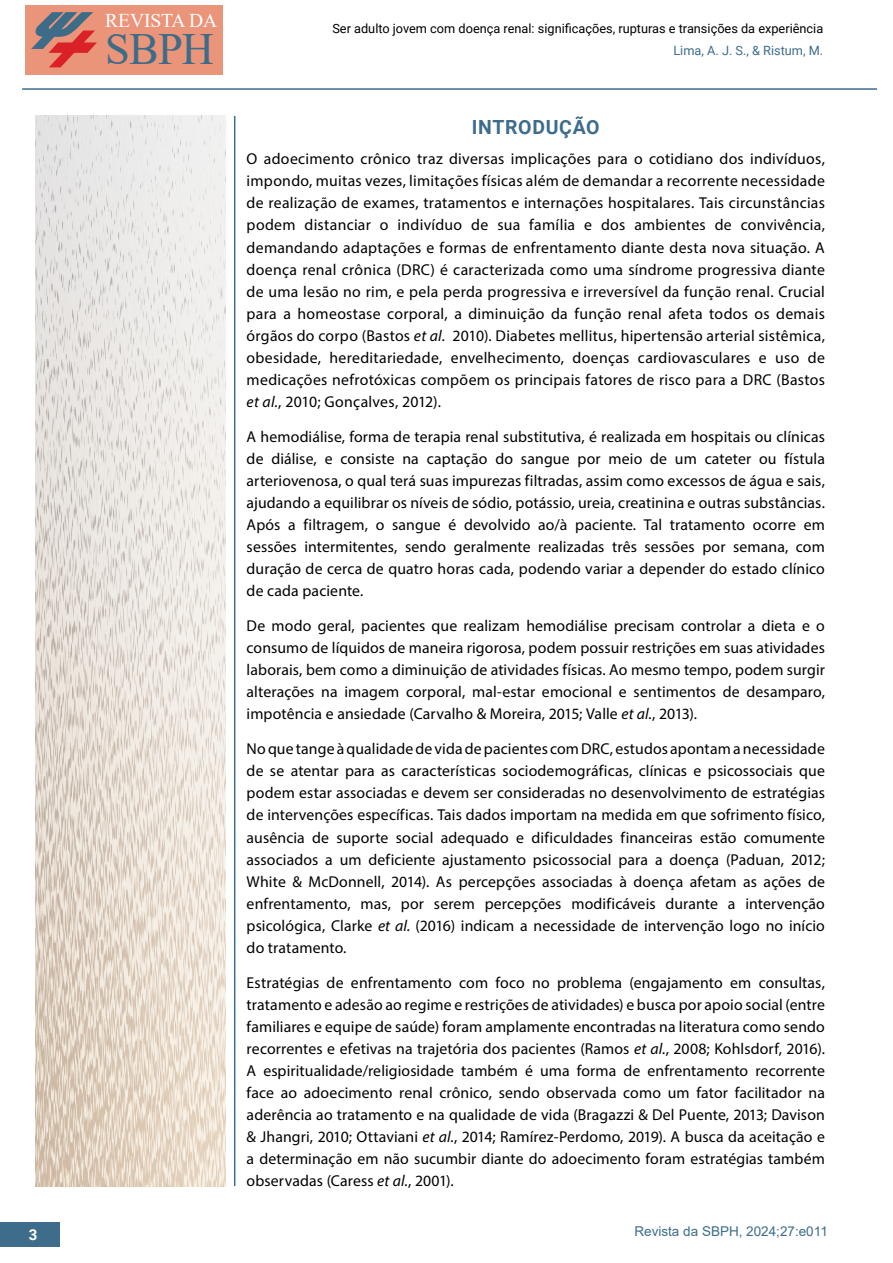
<style>
.page{position:relative;width:893px;height:1263px;background:#fff}
.page>*{position:absolute;margin:0;border:0;box-sizing:border-box;transform-origin:0 0}
.t1{font:44.55px "Times New Roman";color:#3d6c89}
.t2{font:700 19.5px "Roboto";letter-spacing:.035em;color:#3d6d8a}
.t3{font:19.5px "Times New Roman";letter-spacing:-.005em;color:#fff}
.t4{font:15.75px/22px "Myriad Pro";letter-spacing:.01em;color:#000;text-align:justify}
.t5{font:700 15px "Roboto";color:#fff}
.t6{font:13.5px "Arial";color:#3d6d8a}
.t7{font:12.75px "Roboto";color:#000}
.t8{font:12.75px "Roboto";color:#3d6d8a}
.s1{font-style:italic}
</style>
<div class="page">
<hr style="left:234px;top:116px;width:1px;height:1070px;background:#3c6d8a">
<div style="left:26px;top:6px;width:197px;height:69px;background:#ea947a"></div>
<svg style="left:31px;top:12px;width:66px;height:55px"></svg>
<div style="left:0;top:1222px;width:59px;height:25px;background:#3d6d8a"></div>
<hr style="left:22px;top:88px;width:855px;height:2px;background:#3c6d8a">
<img style="left:35px;top:116px;width:191px;height:1070px">
<p class="t3" style="left:105px;top:6px;width:114px">REVISTA DA</p>
<h1 class="t1" style="left:105px;top:18px;width:110px">SBPH</h1>
<p class="t7" style="left:332px;top:19px;width:492px">Ser adulto jovem com doença renal: significações, rupturas e transições da experiência</p>
<p class="t8" style="left:673px;top:41px;width:151px">Lima, A. J. S., &amp; Ristum, M.</p>
<p class="t2" style="left:472px;top:113px;width:129px">INTRODUÇÃO</p>
<p class="t4" style="left:247px;top:148px;width:580px">O adoecimento crônico traz diversas implicações para o cotidiano dos indivíduos, impondo, muitas vezes, limitações físicas além de demandar a recorrente necessidade de realização de exames, tratamentos e internações hospitalares. Tais circunstâncias podem distanciar o indivíduo de sua família e dos ambientes de convivência, demandando adaptações e formas de enfrentamento diante desta nova situação. A doença renal crônica (DRC) é caracterizada como uma síndrome progressiva diante de uma lesão no rim, e pela perda progressiva e irreversível da função renal. Crucial para a homeostase corporal, a diminuição da função renal afeta todos os demais órgãos do corpo (Bastos <span class="s1">et al.</span> 2010). Diabetes mellitus, hipertensão arterial sistêmica, obesidade, hereditariedade, envelhecimento, doenças cardiovasculares e uso de medicações nefrotóxicas compõem os principais fatores de risco para a DRC (Bastos <span class="s1">et al.</span>, 2010; Gonçalves, 2012).</p>
<p class="t4" style="left:247px;top:425px;width:580px">A hemodiálise, forma de terapia renal substitutiva, é realizada em hospitais ou clínicas de diálise, e consiste na captação do sangue por meio de um cateter ou fístula arteriovenosa, o qual terá suas impurezas filtradas, assim como excessos de água e sais, ajudando a equilibrar os níveis de sódio, potássio, ureia, creatinina e outras substâncias.<br>Após a filtragem, o sangue é devolvido ao/à paciente. Tal tratamento ocorre em sessões intermitentes, sendo geralmente realizadas três sessões por semana, com duração de cerca de quatro horas cada, podendo variar a depender do estado clínico de cada paciente.</p>
<p class="t4" style="left:247px;top:615px;width:580px">De modo geral, pacientes que realizam hemodiálise precisam controlar a dieta e o consumo de líquidos de maneira rigorosa, podem possuir restrições em suas atividades laborais, bem como a diminuição de atividades físicas. Ao mesmo tempo, podem surgir alterações na imagem corporal, mal-estar emocional e sentimentos de desamparo, impotência e ansiedade (Carvalho &amp; Moreira, 2015; Valle <span class="s1">et al.</span>, 2013).</p>
<p class="t4" style="left:247px;top:738px;width:580px">No que tange à qualidade de vida de pacientes com DRC, estudos apontam a necessidade de se atentar para as características sociodemográficas, clínicas e psicossociais que podem estar associadas e devem ser consideradas no desenvolvimento de estratégias de intervenções específicas. Tais dados importam na medida em que sofrimento físico, ausência de suporte social adequado e dificuldades financeiras estão comumente associados a um deficiente ajustamento psicossocial para a doença (Paduan, 2012; White &amp; McDonnell, 2014). As percepções associadas à doença afetam as ações de enfrentamento, mas, por serem percepções modificáveis durante a intervenção psicológica, Clarke <span class="s1">et al.</span> (2016) indicam a necessidade de intervenção logo no início do tratamento.</p>
<p class="t4" style="left:247px;top:971px;width:580px">Estratégias de enfrentamento com foco no problema (engajamento em consultas, tratamento e adesão ao regime e restrições de atividades) e busca por apoio social (entre familiares e equipe de saúde) foram amplamente encontradas na literatura como sendo recorrentes e efetivas na trajetória dos pacientes (Ramos <span class="s1">et al.</span>, 2008; Kohlsdorf, 2016).<br>A espiritualidade/religiosidade também é uma forma de enfrentamento recorrente face ao adoecimento renal crônico, sendo observada como um fator facilitador na aderência ao tratamento e na qualidade de vida (Bragazzi &amp; Del Puente, 2013; Davison &amp; Jhangri, 2010; Ottaviani <span class="s1">et al.</span>, 2014; Ramírez-Perdomo, 2019). A busca da aceitação e a determinação em não sucumbir diante do adoecimento foram estratégias também observadas (Caress <span class="s1">et al.</span>, 2001).</p>
<p class="t5" style="left:29px;top:1224px;width:10px">3</p>
<p class="t6" style="left:634px;top:1222px;width:195px">Revista da SBPH, 2024;27:e011</p>
</div>
